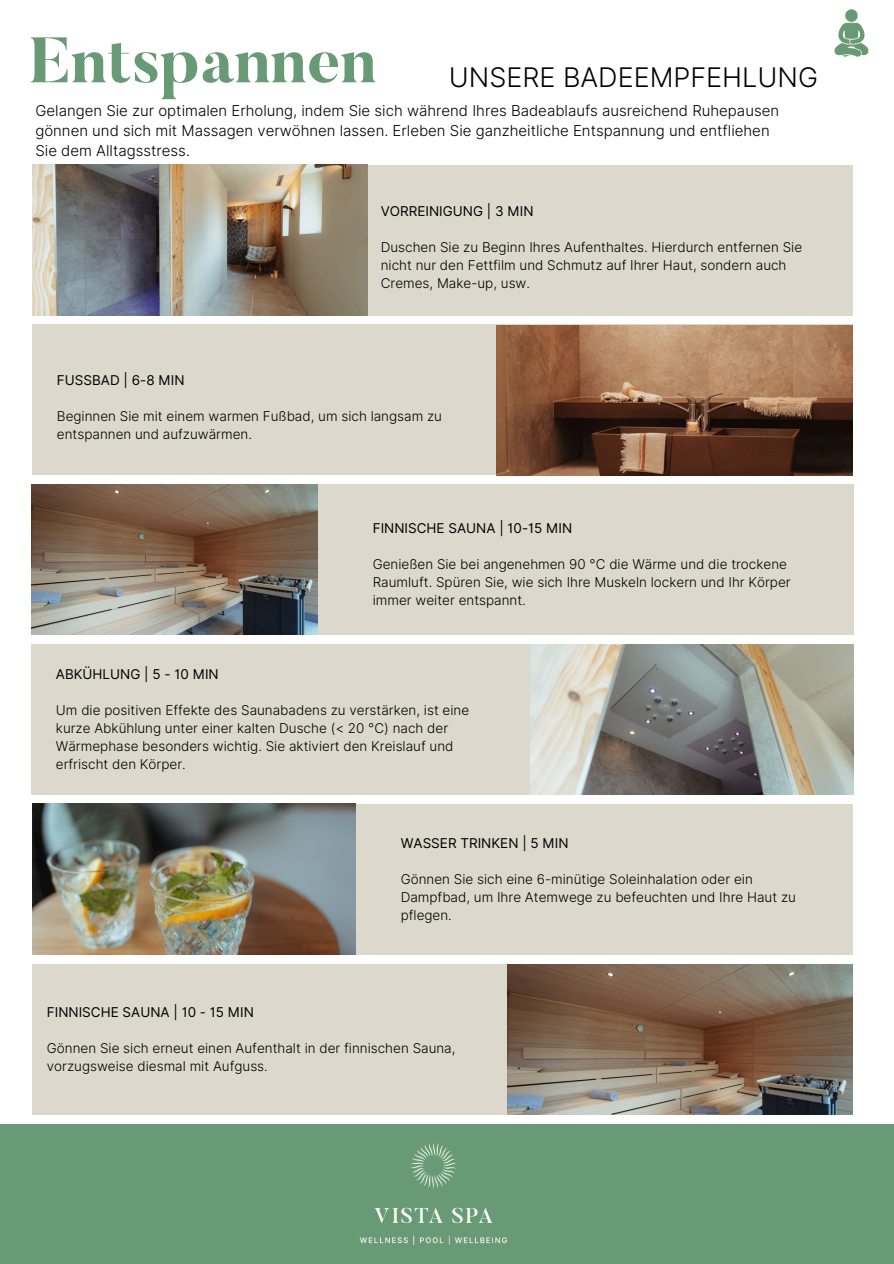
<style>
.page{position:relative;width:894px;height:1264px;background:#fff}
.page>*{position:absolute;margin:0;border:0;box-sizing:border-box;transform-origin:0 0}
.t1{font:800 63.75px "Butler";color:#689b75}
.t2{font:300 27px "Inter";color:#000}
.t3{font:300 15px/20.2px "Inter";color:#000}
.t4{font:300 13.5px/18px "Inter";color:#000}
.t5{font:13.5px "Inter";color:#000}
</style>
<div class="page">
<div style="left:0;top:1124px;width:893px;height:139px;background:#689b75"></div>
<img style="left:331px;top:1114px;width:204px;height:131px">
<div style="left:32px;top:164px;width:820px;height:151px;background:#dcd8cc"></div>
<img style="left:33px;top:164px;width:335px;height:151px">
<div style="left:32px;top:324px;width:820px;height:151px;background:#dcd8cc"></div>
<img style="left:496px;top:325px;width:355px;height:150px">
<div style="left:33px;top:484px;width:820px;height:151px;background:#dcd8cc"></div>
<img style="left:31px;top:484px;width:286px;height:151px">
<div style="left:31px;top:644px;width:819px;height:151px;background:#dcd8cc"></div>
<img style="left:530px;top:644px;width:323px;height:151px">
<div style="left:32px;top:803px;width:820px;height:151px;background:#dcd8cc"></div>
<img style="left:32px;top:803px;width:323px;height:151px">
<div style="left:32px;top:963px;width:820px;height:151px;background:#dcd8cc"></div>
<img style="left:507px;top:964px;width:344px;height:150px">
<img style="left:834px;top:9px;width:35px;height:48px">
<p class="t1" style="left:29px;top:35px;width:349px">Entspannen</p>
<p class="t2" style="left:448px;top:61px;width:370px">UNSERE BADEEMPFEHLUNG</p>
<p class="t3" style="left:35px;top:100px;width:745px">Gelangen Sie zur optimalen Erholung, indem Sie sich während Ihres Badeablaufs ausreichend Ruhepausen gönnen und sich mit Massagen verwöhnen lassen. Erleben Sie ganzheitliche Entspannung und entfliehen<br>Sie dem Alltagsstress.</p>
<p class="t5" style="left:380px;top:203px;width:154px">VORREINIGUNG | 3 MIN</p>
<p class="t4" style="left:380px;top:238px;width:423px">Duschen Sie zu Beginn Ihres Aufenthaltes. Hierdurch entfernen Sie nicht nur den Fettfilm und Schmutz auf Ihrer Haut, sondern auch<br>Cremes, Make-up, usw.</p>
<p class="t5" style="left:57px;top:372px;width:129px">FUSSBAD | 6-8 MIN</p>
<h3 class="t4" style="left:57px;top:407px;width:386px">Beginnen Sie mit einem warmen Fußbad, um sich langsam zu entspannen und aufzuwärmen.</h3>
<p class="t5" style="left:372px;top:520px;width:201px">FINNISCHE SAUNA | 10-15 MIN</p>
<p class="t4" style="left:372px;top:555px;width:419px">Genießen Sie bei angenehmen 90 °C die Wärme und die trockene<br>Raumluft. Spüren Sie, wie sich Ihre Muskeln lockern und Ihr Körper immer weiter entspannt.</p>
<h3 class="t5" style="left:56px;top:666px;width:164px">ABKÜHLUNG | 5 - 10 MIN</h3>
<p class="t4" style="left:56px;top:701px;width:415px">Um die positiven Effekte des Saunabadens zu verstärken, ist eine kurze Abkühlung unter einer kalten Dusche (&lt; 20 °C) nach der Wärmephase besonders wichtig. Sie aktiviert den Kreislauf und erfrischt den Körper.</p>
<h3 class="t5" style="left:400px;top:834px;width:169px">WASSER TRINKEN | 5 MIN</h3>
<p class="t4" style="left:400px;top:869px;width:396px">Gönnen Sie sich eine 6-minütige Soleinhalation oder ein<br>Dampfbad, um Ihre Atemwege zu befeuchten und Ihre Haut zu pflegen.</p>
<p class="t5" style="left:47px;top:1004px;width:208px">FINNISCHE SAUNA | 10 - 15 MIN</p>
<p class="t4" style="left:47px;top:1039px;width:410px">Gönnen Sie sich erneut einen Aufenthalt in der finnischen Sauna, vorzugsweise diesmal mit Aufguss.</p>
</div>
